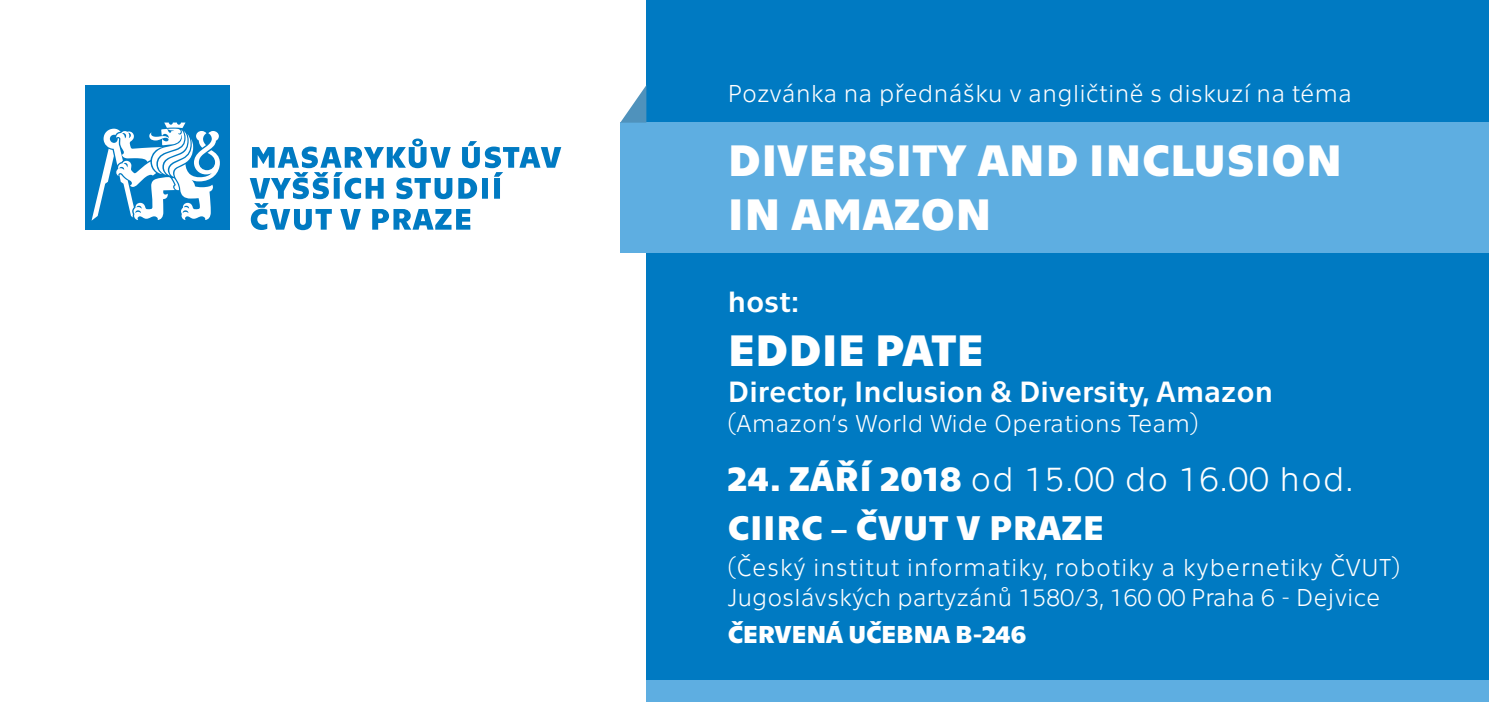
<style>
.page{position:relative;width:1489px;height:702px;background:#fff}
.page>*{position:absolute;margin:0;border:0;box-sizing:border-box;transform-origin:0 0}
.t1{font:700 45px/54px "Technika";letter-spacing:.01em;color:#fff}
.t2{font:700 35px/49px "Technika";letter-spacing:.02em;color:#fff}
.t3{font:30px "Technika";color:#fff}
.t4{font:300 25px/30px "Technika";letter-spacing:.02em;color:#fff}
.t5{font:300 25px "Technika";color:#fff}
.t6{font:700 25px "Technika";letter-spacing:-.01em;color:#fff}
.s1{font-weight:300}
.s2{font-size:30px}
</style>
<div class="page">
<div style="left:646px;top:0;width:842px;height:702px;background:#007ac2"></div>
<div style="left:620px;top:123px;width:868px;height:130px;background:#5eaee1"></div>
<div style="left:85px;top:85px;width:145px;height:145px;background:#007ac2"></div>
<svg style="left:92px;top:122px;width:128px;height:99px"></svg>
<svg style="left:250px;top:138px;width:311px;height:92px"></svg>
<svg style="left:620px;top:86px;width:26px;height:37px"></svg>
<div style="left:646px;top:680px;width:842px;height:22px;background:#5eaee1"></div>
<p class="t5" style="left:728px;top:84px;width:625px">Pozvánka na přednášku v angličtině s diskuzí na téma</p>
<h1 class="t1" style="left:728px;top:138px;width:616px">DIVERSITY AND INCLUSION<br>IN AMAZON</h1>
<p class="t3" style="left:728px;top:290px;width:73px">host:</p>
<h1 class="t1" style="left:728px;top:327px;width:257px">EDDIE PATE</h1>
<p class="t3" style="left:728px;top:380px;width:546px">Director, Inclusion &amp; Diversity, Amazon</p>
<p class="t5" style="left:728px;top:414px;width:472px">(Amazon‘s World Wide Operations Team)</p>
<h2 class="t2" style="left:728px;top:457px;width:627px">24. ZÁŘÍ 2018 <span class="s1">od 15.00 do 16.00 hod.<br></span>CIIRC <span class="s2">–</span> ČVUT V PRAZE</h2>
<p class="t4" style="left:728px;top:555px;width:673px">(Český institut informatiky, robotiky a kybernetiky ČVUT)<br>Jugoslávských partyzánů 1580/3, 160 00 Praha 6 - Dejvice</p>
<p class="t6" style="left:728px;top:625px;width:300px">ČERVENÁ UČEBNA B-246</p>
</div>
